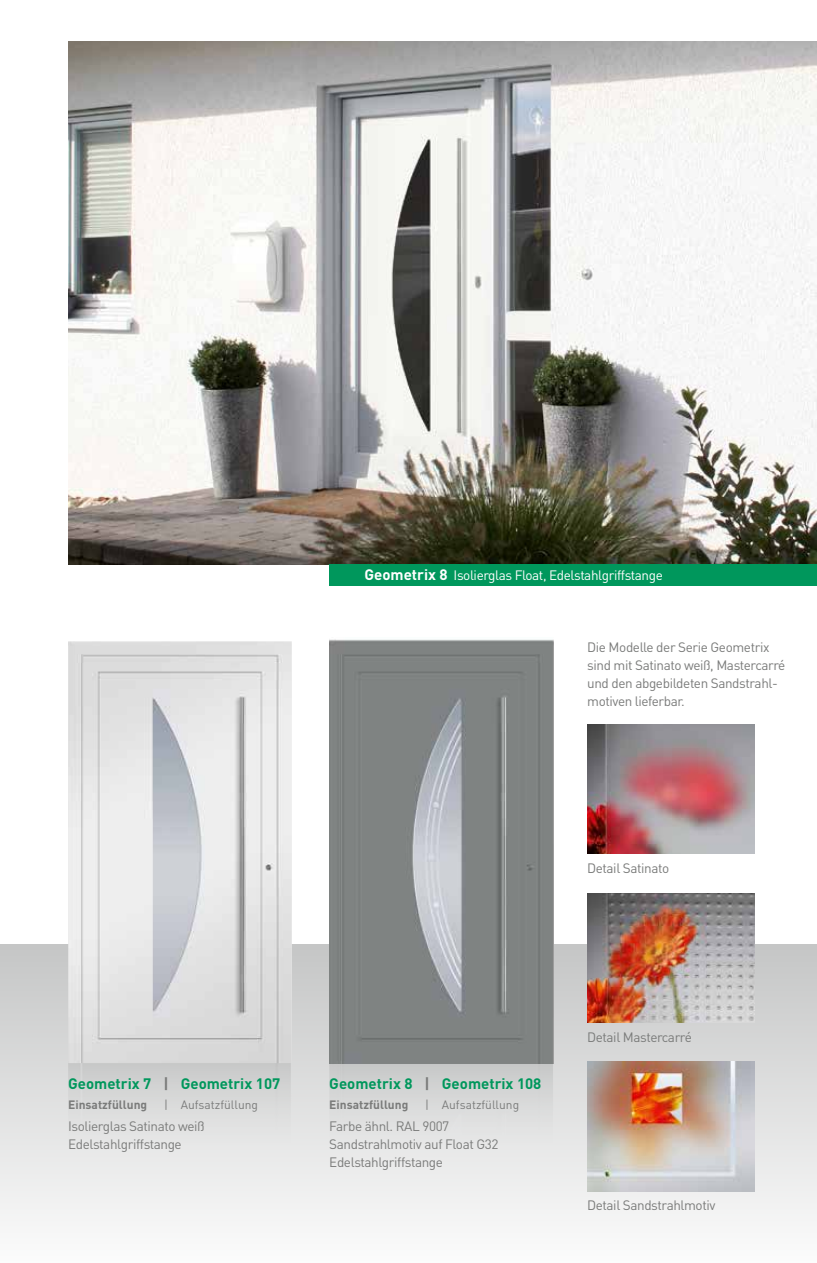
<style>
.page{position:relative;width:817px;height:1263px;background:#fff}
.page>*{position:absolute;margin:0;border:0;box-sizing:border-box;transform-origin:0 0}
.t1{font:700 15px "DIN";color:#00975c}
.t2{font:13.5px/18px "DIN Pro";letter-spacing:-.03em;color:#7a7b7a}
.t3{font:13.5px "DIN Pro";letter-spacing:-.03em;color:#fff}
.t4{font:12px "DIN";color:#7a7b7a}
.t5{font:700 12px "DIN";color:#7a7b7a}
.s1{font-family:"DIN";font-weight:700;font-size:15px}
.s2{color:#7a7b7a}
</style>
<div class="page">
<div style="left:0;top:944px;width:816px;height:319px;background:linear-gradient(to bottom,#c4c5c6,#fbfcfc)"></div>
<img style="left:68px;top:1063px;width:223px;height:95px">
<img style="left:329px;top:1063px;width:224px;height:95px">
<img style="left:68px;top:641px;width:224px;height:422px">
<img style="left:329px;top:639px;width:224px;height:424px">
<img style="left:68px;top:41px;width:748px;height:523px">
<img style="left:587px;top:724px;width:167px;height:130px">
<img style="left:587px;top:893px;width:167px;height:130px">
<img style="left:587px;top:1062px;width:167px;height:130px">
<div style="left:329px;top:564px;width:487px;height:21px;background:#00975c"></div>
<p class="t3" style="left:364px;top:566px;width:300px"><span class="s1">Geometrix 8</span> Isolierglas Float, Edelstahlgriffstange</p>
<p class="t2" style="left:587px;top:638px;width:200px">Die Modelle der Serie Geometrix sind mit Satinato weiß, Mastercarré und den abgebildeten Sandstrahl&shy;motiven lieferbar.</p>
<p class="t2" style="left:587px;top:858px;width:83px">Detail Satinato</p>
<p class="t1" style="left:68px;top:1074px;width:213px">Geometrix 7 <span class="s2">|</span> Geometrix 107</p>
<p class="t5" style="left:68px;top:1096px;width:81px">Einsatzfüllung</p>
<p class="t4" style="left:164px;top:1097px;width:95px">| Aufsatzfüllung</p>
<p class="t2" style="left:68px;top:1116px;width:138px">Isolierglas Satinato weiß<br>Edelstahlgriffstange</p>
<p class="t1" style="left:329px;top:1074px;width:213px">Geometrix 8 <span class="s2">|</span> Geometrix 108</p>
<p class="t5" style="left:329px;top:1096px;width:81px">Einsatzfüllung</p>
<p class="t4" style="left:425px;top:1097px;width:95px">| Aufsatzfüllung</p>
<p class="t2" style="left:329px;top:1116px;width:171px">Farbe ähnl. RAL 9007<br>Sandstrahlmotiv auf Float G32<br>Edelstahlgriffstange</p>
<p class="t2" style="left:587px;top:1027px;width:106px">Detail Mastercarré</p>
<p class="t2" style="left:587px;top:1196px;width:130px">Detail Sandstrahlmotiv</p>
</div>
